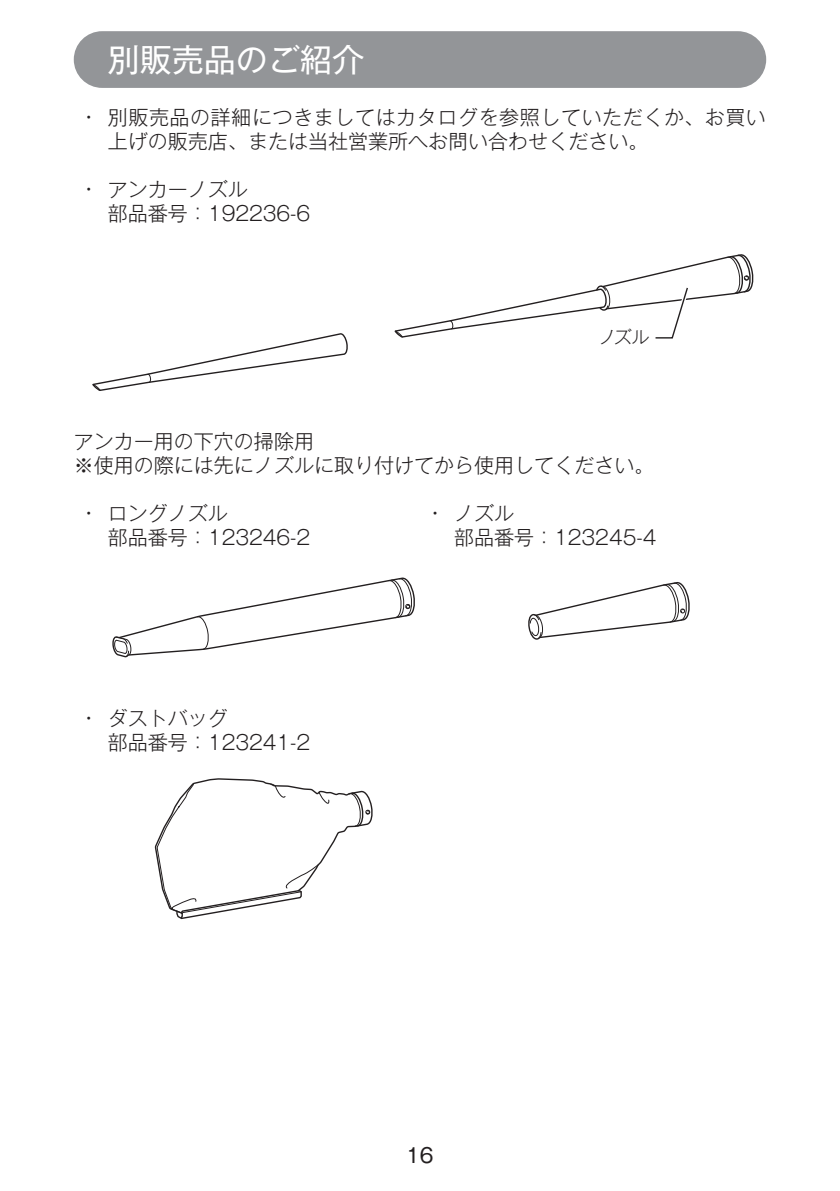
<style>
.page{position:relative;width:840px;height:1191px;background:#fff}
.page>*{position:absolute;margin:0;border:0;box-sizing:border-box;transform-origin:0 0}
.t1{font:32px "Gothic MB101 Pro";color:#fff}
.t2{font:300 20px/24px "Gothic MB101 Pro";color:#231f20}
.t3{font:300 20px/24px "Gothic MB101 Pro";letter-spacing:.03em;color:#231f20}
.t4{font:20px "Gothic MB101 Pro";color:#231f20}
.t5{font:18px "Gothic MB101 Pro Light 90 msp RKSJ H";color:#231f20}
</style>
<div class="page">
<div style="left:74px;top:31px;width:691px;height:57px;background:#939598;border-radius:28px"></div>
<svg style="left:92px;top:333px;width:256px;height:58px"></svg>
<svg style="left:394px;top:254px;width:359px;height:85px"></svg>
<svg style="left:154px;top:778px;width:219px;height:142px"></svg>
<svg style="left:528px;top:582px;width:161px;height:58px"></svg>
<svg style="left:112px;top:577px;width:303px;height:81px"></svg>
<h1 class="t1" style="left:108px;top:33px;width:258px">別販売品のご紹介</h1>
<p class="t3" style="left:108px;top:103px;width:659px;text-indent:-23px">• 別販売品の詳細につきましてはカタログを参照していただくか、お買い上げの販売店、または当社営業所へお問い合わせください。</p>
<p class="t2" style="left:108px;top:175px;width:204px;text-indent:-23px">• アンカーノズル<br>部品番号：192236-6</p>
<p class="t5" style="left:598px;top:322px;width:52px">ノズル</p>
<p class="t2" style="left:74px;top:426px;width:581px">アンカー用の下穴の掃除用<br>※使用の際には先にノズルに取り付けてから使用してください。</p>
<p class="t2" style="left:108px;top:498px;width:204px;text-indent:-23px">• ロングノズル<br>部品番号：123246-2</p>
<p class="t2" style="left:454px;top:498px;width:204px;text-indent:-23px">• ノズル<br>部品番号：123245-4</p>
<p class="t2" style="left:108px;top:703px;width:204px;text-indent:-23px">• ダストバッグ<br>部品番号：123241-2</p>
<p class="t4" style="left:406px;top:1139px;width:29px">16</p>
</div>
